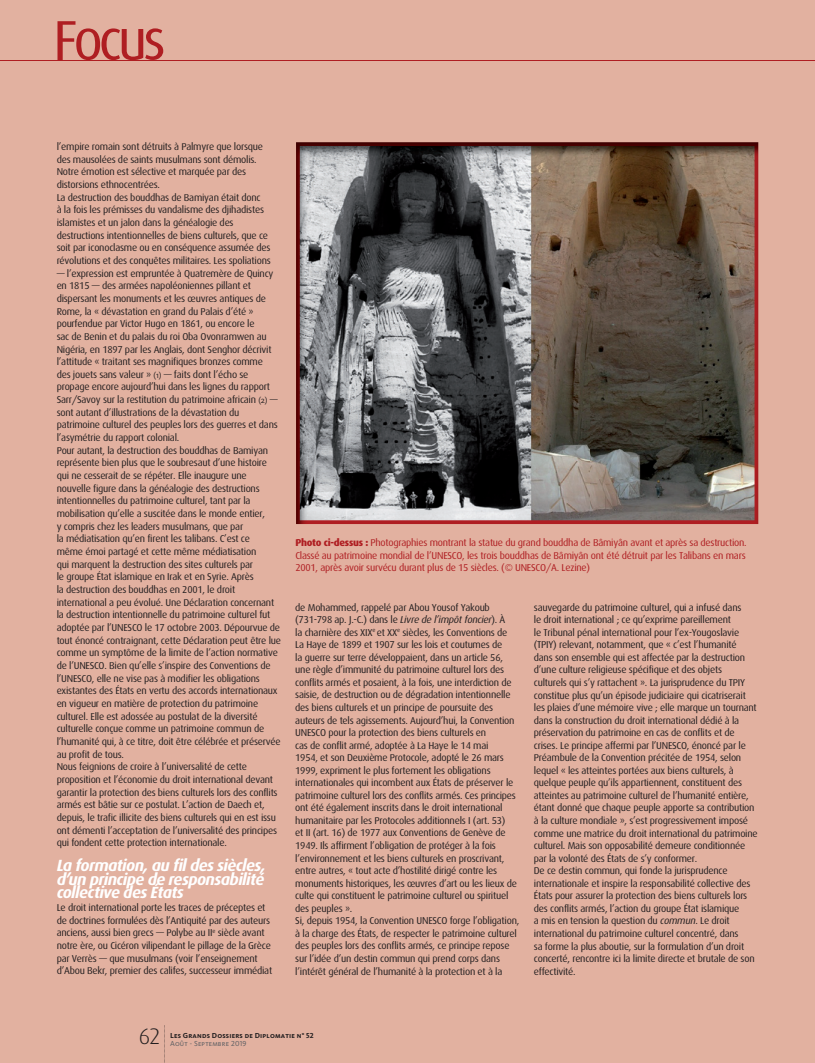
<style>
.page{position:relative;width:815px;height:1063px;background:#e2b1a0}
.page>*{position:absolute;margin:0;border:0;box-sizing:border-box;transform-origin:0 0}
.t1{font:56.62px "Dax";letter-spacing:-.075em;color:#af1e22}
.t2{font:300 22.5px "Dax";color:#231f20}
.t3{font:italic 700 16.25px/13.9px "Dax";letter-spacing:-.035em;color:#fff;text-align:justify}
.t4{font:10px/12.6px "Dax";letter-spacing:-.025em;color:#231f20}
.t5{font:10px/12.5px "Dax";letter-spacing:-.025em;color:#af1e22;text-align:justify}
.t6{font:7.5px "Kievit Bold SC";letter-spacing:.025em;color:#231f20}
.t7{font:7.5px "Kievit Book SC";letter-spacing:.025em;color:#636366}
.s1{font-family:"Kievit";font-size:8.75px}
.s2{font-weight:800}
.s3{font-style:italic}
</style>
<div class="page">
<hr style="left:0;top:60px;width:815px;height:1px;background:#af1e22">
<img style="left:296px;top:142px;width:462px;height:382px">
<svg style="left:164px;top:1025px;width:1px;height:38px"></svg>
<h1 class="t1" style="left:53px;top:9px;width:114px">Focus</h1>
<p class="t4" style="left:57px;top:140px;width:216px">l’empire romain sont détruits à Palmyre que lorsque des mausolées de saints musulmans sont démolis.<br>Notre émotion est sélective et marquée par des distorsions ethnocentrées.<br>La destruction des bouddhas de Bamiyan était donc<br>à la fois les prémisses du vandalisme des djihadistes islamistes et un jalon dans la généalogie des destructions intentionnelles de biens culturels, que ce soit par iconoclasme ou en conséquence assumée des révolutions et des conquêtes militaires. Les spoliations</p>
<p class="t4" style="left:57px;top:267px;width:226px">— l’expression est empruntée à Quatremère de Quincy en 1815 — des armées napoléoniennes pillant et dispersant les monuments et les œuvres antiques de Rome, la « dévastation en grand du Palais d’été » pourfendue par Victor Hugo en 1861, ou encore le<br>sac de Benin et du palais du roi Oba Ovonramwen au Nigéria, en 1897 par les Anglais, dont Senghor décrivit l’attitude « traitant ses magnifiques bronzes comme<br>des jouets sans valeur » <span class="s1">(1)</span> — faits dont l’écho se propage encore aujourd’hui dans les lignes du rapport Sarr/Savoy sur la restitution du patrimoine africain <span class="s1">(2)</span> — sont autant d’illustrations de la dévastation du patrimoine culturel des peuples lors des guerres et dans l’asymétrie du rapport colonial.<br>Pour autant, la destruction des bouddhas de Bamiyan représente bien plus que le soubresaut d’une histoire qui ne cesserait de se répéter. Elle inaugure une nouvelle figure dans la généalogie des destructions intentionnelles du patrimoine culturel, tant par la mobilisation qu’elle a suscitée dans le monde entier,<br>y compris chez les leaders musulmans, que par<br>la médiatisation qu’en firent les talibans. C’est ce<br>même émoi partagé et cette même médiatisation<br>qui marquent la destruction des sites culturels par<br>le groupe État islamique en Irak et en Syrie. Après<br>la destruction des bouddhas en 2001, le droit international a peu évolué. Une Déclaration concernant la destruction intentionnelle du patrimoine culturel fut adoptée par l’UNESCO le 17 octobre 2003. Dépourvue de tout énoncé contraignant, cette Déclaration peut être lue comme un symptôme de la limite de l’action normative de l’UNESCO. Bien qu’elle s’inspire des Conventions de l’UNESCO, elle ne vise pas à modifier les obligations existantes des États en vertu des accords internationaux en vigueur en matière de protection du patrimoine culturel. Elle est adossée au postulat de la diversité culturelle conçue comme un patrimoine commun de l’humanité qui, à ce titre, doit être célébrée et préservée au profit de tous.<br>Nous feignions de croire à l’universalité de cette proposition et l’économie du droit international devant garantir la protection des biens culturels lors des conflits armés est bâtie sur ce postulat. L’action de Daech et, depuis, le trafic illicite des biens culturels qui en est issu ont démenti l’acceptation de l’universalité des principes qui fondent cette protection internationale.</p>
<h3 class="t3" style="left:57px;top:858px;width:211px">La formation, au fil des siècles, d’un principe de responsabilité collective des États</h3>
<p class="t4" style="left:57px;top:901px;width:217px">Le droit international porte les traces de préceptes et de doctrines formulées dès l’Antiquité par des auteurs anciens, aussi bien grecs — Polybe au II<sup>e</sup> siècle avant notre ère, ou Cicéron vilipendant le pillage de la Grèce par Verrès — que musulmans (voir l’enseignement d’Abou Bekr, premier des califes, successeur immédiat</p>
<p class="t5" style="left:295px;top:537px;width:453px"><span class="s2">Photo ci-dessus :</span> Photographies montrant la statue du grand bouddha de Bâmiyân avant et après sa destruction.<br>Classé au patrimoine mondial de l’UNESCO, les trois bouddhas de Bâmiyân ont été détruit par les Talibans en mars 2001, après avoir survécu durant plus de 15 siècles. (© UNESCO/A. Lezine)</p>
<p class="t4" style="left:295px;top:601px;width:226px">de Mohammed, rappelé par Abou Yousof Yakoub (731-798 ap. J.-C.) dans le <span class="s3">Livre de l’impôt foncier</span>). À<br>la charnière des XIX<sup>e</sup> et XX<sup>e</sup> siècles, les Conventions de<br>La Haye de 1899 et 1907 sur les lois et coutumes de<br>la guerre sur terre développaient, dans un article 56, une règle d’immunité du patrimoine culturel lors des conflits armés et posaient, à la fois, une interdiction de saisie, de destruction ou de dégradation intentionnelle des biens culturels et un principe de poursuite des auteurs de tels agissements. Aujourd’hui, la Convention UNESCO pour la protection des biens culturels en<br>cas de conflit armé, adoptée à La Haye le 14 mai<br>1954, et son Deuxième Protocole, adopté le 26 mars 1999, expriment le plus fortement les obligations internationales qui incombent aux États de préserver le patrimoine culturel lors des conflits armés. Ces principes ont été également inscrits dans le droit international humanitaire par les Protocoles additionnels I (art. 53)<br>et II (art. 16) de 1977 aux Conventions de Genève de 1949. Ils affirment l’obligation de protéger à la fois l’environnement et les biens culturels en proscrivant, entre autres, « tout acte d’hostilité dirigé contre les monuments historiques, les œuvres d’art ou les lieux de culte qui constituent le patrimoine culturel ou spirituel des peuples ».<br>Si, depuis 1954, la Convention UNESCO forge l’obligation, à la charge des États, de respecter le patrimoine culturel des peuples lors des conflits armés, ce principe repose sur l’idée d’un destin commun qui prend corps dans l’intérêt général de l’humanité à la protection et à la</p>
<p class="t4" style="left:534px;top:601px;width:225px">sauvegarde du patrimoine culturel, qui a infusé dans<br>le droit international ; ce qu’exprime pareillement<br>le Tribunal pénal international pour l’ex-Yougoslavie (TPIY) relevant, notamment, que « c’est l’humanité dans son ensemble qui est affectée par la destruction d’une culture religieuse spécifique et des objets<br>culturels qui s’y rattachent ». La jurisprudence du TPIY constitue plus qu’un épisode judiciaire qui cicatriserait les plaies d’une mémoire vive ; elle marque un tournant dans la construction du droit international dédié à la préservation du patrimoine en cas de conflits et de crises. Le principe affermi par l’UNESCO, énoncé par le Préambule de la Convention précitée de 1954, selon lequel « les atteintes portées aux biens culturels, à quelque peuple qu’ils appartiennent, constituent des atteintes au patrimoine culturel de l’humanité entière, étant donné que chaque peuple apporte sa contribution à la culture mondiale », s’est progressivement imposé comme une matrice du droit international du patrimoine culturel. Mais son opposabilité demeure conditionnée par la volonté des États de s’y conformer.<br>De ce destin commun, qui fonde la jurisprudence internationale et inspire la responsabilité collective des États pour assurer la protection des biens culturels lors des conflits armés, l’action du groupe État islamique<br>a mis en tension la question du <span class="s3">commun</span>. Le droit international du patrimoine culturel concentré, dans<br>sa forme la plus aboutie, sur la formulation d’un droit concerté, rencontre ici la limite directe et brutale de son effectivité.</p>
<h2 class="t2" style="left:139px;top:1024px;width:23px">62</h2>
<p class="t7" style="left:170px;top:1039px;width:78px">Août - Septembre 2019</p>
<p class="t6" style="left:170px;top:1031px;width:145px">Les Grands Dossiers de Diplomatie n° 52</p>
</div>
